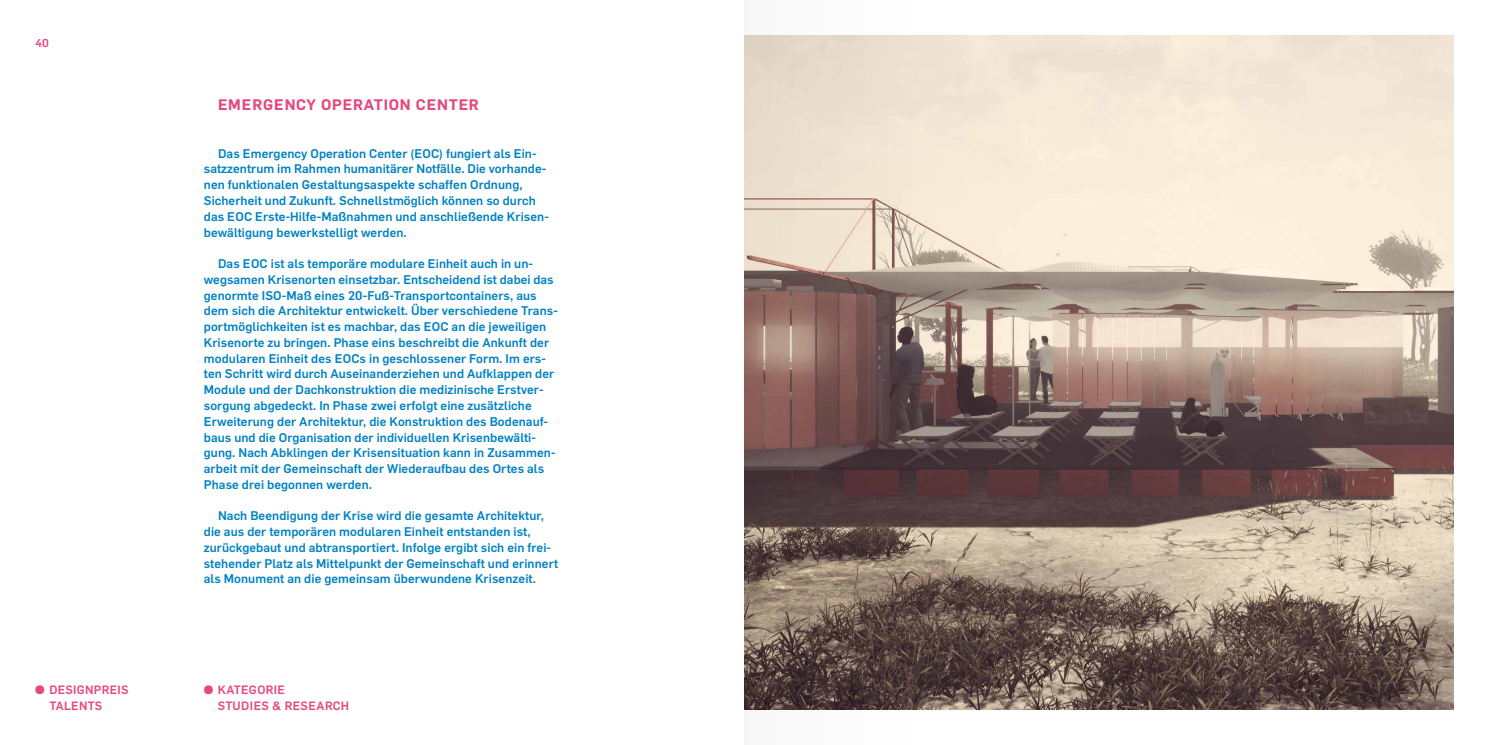
<style>
.page{position:relative;width:1489px;height:745px;background:#fff}
.page>*{position:absolute;margin:0;border:0;box-sizing:border-box;transform-origin:0 0}
.t1{font:600 15px "Flama";letter-spacing:.05em;color:#e6477d}
.t2{font:500 12.38px/15.8px "Flama";letter-spacing:.005em;color:#0082c3}
.t3{font:500 11.88px/15.8px "Flama";letter-spacing:.03em;color:#e6477d}
.t4{font:500 11.25px "Flama";color:#e6477d}
</style>
<div class="page">
<img style="left:921px;top:35px;width:532px;height:674px">
<svg style="left:744px;top:35px;width:177px;height:675px;background:#99857c"></svg>
<p class="t4" style="left:35px;top:35px;width:15px">40</p>
<p class="t1" style="left:218px;top:94px;width:262px">EMERGENCY OPERATION CENTER</p>
<p class="t2" style="left:204px;top:145px;width:346px;text-indent:14px">Das Emergency Operation Center (EOC) fungiert als Ein&shy;satzzentrum im Rahmen humanitärer Notfälle. Die vorhande&shy;nen funktionalen Gestaltungsaspekte schaffen Ordnung, Sicherheit und Zukunft. Schnellstmöglich können so durch das EOC Erste-Hilfe-Maßnahmen und anschließende Krisen&shy;bewältigung bewerkstelligt werden.</p>
<p class="t2" style="left:204px;top:255px;width:355px;text-indent:14px">Das EOC ist als temporäre modulare Einheit auch in un&shy;wegsamen Krisenorten einsetzbar. Entscheidend ist dabei das genormte ISO-Maß eines 20-Fuß-Transportcontainers, aus dem sich die Architektur entwickelt. Über verschiedene Trans&shy;portmöglichkeiten ist es machbar, das EOC an die jeweiligen Krisenorte zu bringen. Phase eins beschreibt die Ankunft der modularen Einheit des EOCs in geschlossener Form. Im ers&shy;ten Schritt wird durch Auseinanderziehen und Aufklappen der Module und der Dachkonstruktion die medizinische Erstver&shy;sorgung abgedeckt. In Phase zwei erfolgt eine zusätzliche Erweiterung der Architektur, die Konstruktion des Bodenauf&shy;baus und die Organisation der individuellen Krisenbewälti&shy;gung. Nach Abklingen der Krisensituation kann in Zusammen&shy;arbeit mit der Gemeinschaft der Wiederaufbau des Ortes als Phase drei begonnen werden.</p>
<p class="t2" style="left:204px;top:507px;width:356px;text-indent:14px">Nach Beendigung der Krise wird die gesamte Architektur, die aus der temporären modularen Einheit entstanden ist, zurückgebaut und abtransportiert. Infolge ergibt sich ein frei&shy;stehender Platz als Mittelpunkt der Gemeinschaft und erinnert als Monument an die gemeinsam überwundene Krisenzeit.</p>
<p class="t3" style="left:49px;top:680px;width:81px;text-indent:-14px">● DESIGNPREIS<br>TALENTS</p>
<p class="t3" style="left:218px;top:680px;width:133px;text-indent:-14px">● KATEGORIE<br>STUDIES &amp; RESEARCH</p>
</div>
